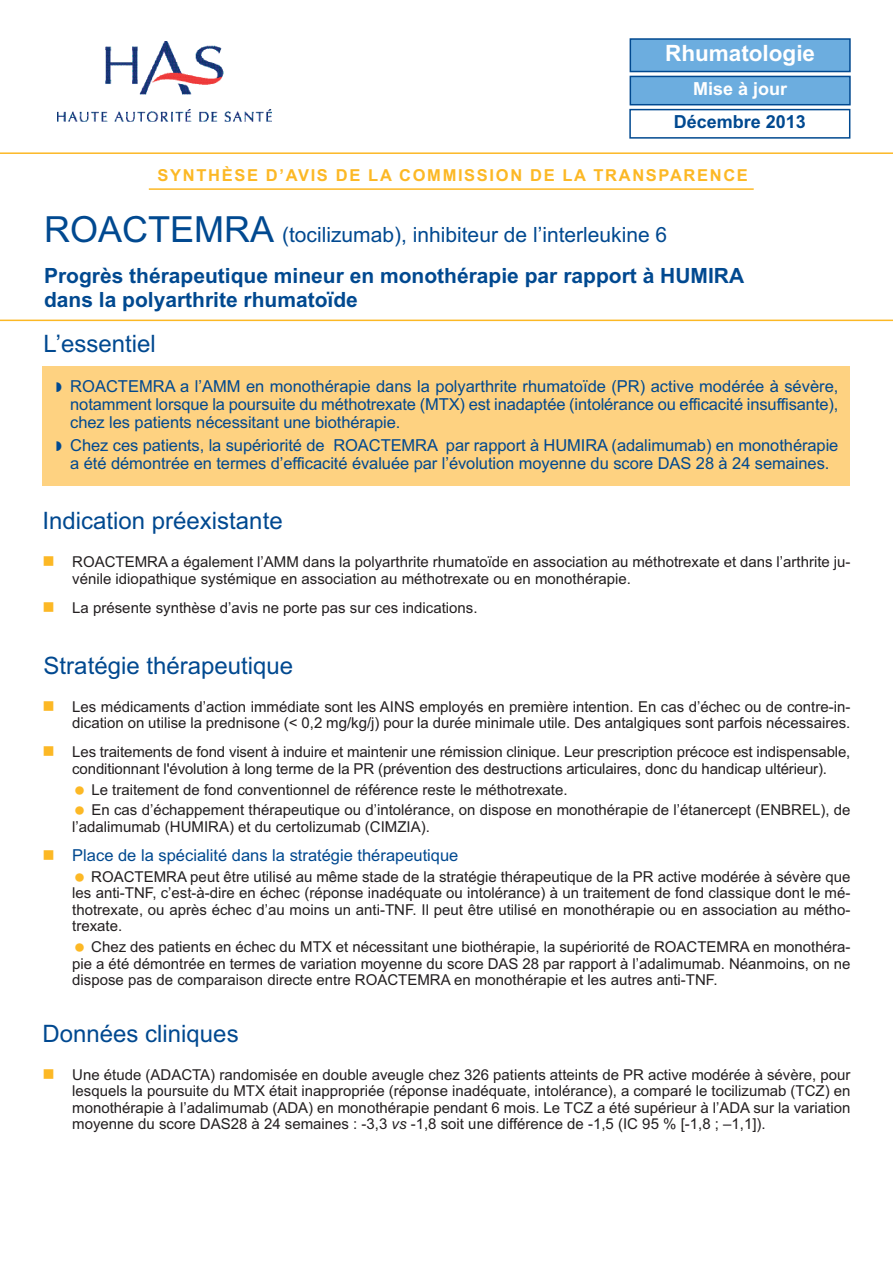
<style>
.page{position:relative;width:893px;height:1263px;background:#fff}
.page>*{position:absolute;margin:0;border:0;box-sizing:border-box;transform-origin:0 0}
.t1{font:24px "Arial";color:#014990}
.t2{font:700 22.5px "Arial";color:#fff}
.t3{font:700 21px/41px "Arial";color:#014990}
.t4{font:700 18px "Arial";color:#014990}
.t5{font:700 18px "Arial";color:#fff}
.t6{font:16.5px/18px "Arial";letter-spacing:-.005em;color:#014990;text-align:justify}
.t7{font:700 16.5px "Arial";letter-spacing:.1em;color:#fcb825}
.t8{font:15px/16.5px "Arial";color:#231f20;text-align:justify}
.s1{font-weight:400;font-size:36px}
.s2{font-weight:400}
.s3{color:#fcb825}
.s4{font-style:italic}
</style>
<div class="page">
<hr style="left:0;top:320px;width:893px;height:1px;background:#fcb825">
<img style="left:57px;top:41px;width:214px;height:81px">
<hr style="left:0;top:152px;width:893px;height:2px;background:#fcb825">
<div style="left:43px;top:367px;width:807px;height:119px;background:#fed281"></div>
<hr style="left:149px;top:188px;width:605px;height:2px;background:#fcb825">
<div style="left:629px;top:109px;width:221px;height:30px;border:2px solid #014990"></div>
<div style="left:631px;top:77px;width:218px;height:27px;background:#6caddf"></div>
<div style="left:630px;top:76px;width:221px;height:29px;border:2px solid #014990"></div>
<div style="left:631px;top:40px;width:218px;height:31px;background:#6caddf"></div>
<div style="left:630px;top:38px;width:221px;height:34px;border:2px solid #014990"></div>
<h2 class="t2" style="left:665px;top:40px;width:151px">Rhumatologie</h2>
<p class="t5" style="left:693px;top:78px;width:96px">Mise à jour</p>
<p class="t4" style="left:674px;top:112px;width:134px">Décembre 2013</p>
<p class="t7" style="left:158px;top:166px;width:592px">SYNTHÈSE D’AVIS DE LA COMMISSION DE LA TRANSPARENCE</p>
<h3 class="t3" style="left:44px;top:214px;width:702px"><span class="s1">ROACTEMRA</span> <span class="s2">(tocilizumab), inhibiteur de l’interleukine 6<br></span>Progrès thérapeutique mineur en monothérapie par rapport à HUMIRA</h3>
<h3 class="t3" style="left:44px;top:279px;width:315px">dans la polyarthrite rhumatoïde</h3>
<h1 class="t1" style="left:44px;top:329px;width:114px">L’essentiel</h1>
<p class="t6" style="left:70px;top:378px;width:770px">ROACTEMRA a l’AMM en monothérapie dans la polyarthrite rhumatoïde (PR) active modérée à sévère, notamment lorsque la poursuite du méthotrexate (MTX) est inadaptée (intolérance ou efficacité insuffisante), chez les patients nécessitant une biothérapie.</p>
<p class="t6" style="left:70px;top:436px;width:770px">Chez ces patients, la supériorité de ROACTEMRA par rapport à HUMIRA (adalimumab) en monothérapie a été démontrée en termes d’efficacité évaluée par l’évolution moyenne du score DAS 28 à 24 semaines.</p>
<h1 class="t1" style="left:43px;top:507px;width:242px">Indication préexistante</h1>
<p class="t8" style="left:72px;top:554px;width:780px;text-indent:-30px"><span class="s3">■</span> ROACTEMRA a également l’AMM dans la polyarthrite rhumatoïde en association au méthotrexate et dans l’arthrite ju&shy;vénile idiopathique systémique en association au méthotrexate ou en monothérapie.</p>
<p class="t8" style="left:43px;top:599px;width:437px"><span class="s3">■</span> La présente synthèse d’avis ne porte pas sur ces indications.</p>
<h1 class="t1" style="left:44px;top:652px;width:251px">Stratégie thérapeutique</h1>
<p class="t8" style="left:43px;top:698px;width:809px;text-align:right"><span class="s3">■</span> Les médicaments d’action immédiate sont les AINS employés en première intention. En cas d’échec ou de contre-in&shy;dication on utilise la prednisone (&lt; 0,2 mg/kg/j) pour la durée minimale utile. Des antalgiques sont parfois nécessaires.</p>
<p class="t8" style="left:43px;top:744px;width:809px;text-align:center"><span class="s3">■</span> Les traitements de fond visent à induire et maintenir une rémission clinique. Leur prescription précoce est indispensable, conditionnant l'évolution à long terme de la PR (prévention des destructions articulaires, donc du handicap ultérieur).</p>
<p class="t8" style="left:91px;top:779px;width:760px;line-height:20.7px">Le traitement de fond conventionnel de référence reste le méthotrexate.<br>En cas d’échappement thérapeutique ou d’intolérance, on dispose en monothérapie de l’étanercept (ENBREL), de</p>
<p class="t8" style="left:72px;top:818px;width:359px">l’adalimumab (HUMIRA) et du certolizumab (CIMZIA).</p>
<p class="t6" style="left:43px;top:846px;width:417px"><span class="s3">■</span> Place de la spécialité dans la stratégie thérapeutique</p>
<p class="t8" style="left:72px;top:868px;width:780px;text-indent:19px">ROACTEMRA peut être utilisé au même stade de la stratégie thérapeutique de la PR active modérée à sévère que les anti-TNF, c’est-à-dire en échec (réponse inadéquate ou intolérance) à un traitement de fond classique dont le mé&shy;thotrexate, ou après échec d’au moins un anti-TNF. Il peut être utilisé en monothérapie ou en association au métho&shy;trexate.</p>
<p class="t8" style="left:72px;top:939px;width:780px;text-indent:19px">Chez des patients en échec du MTX et nécessitant une biothérapie, la supériorité de ROACTEMRA en monothéra&shy;pie a été démontrée en termes de variation moyenne du score DAS 28 par rapport à l’adalimumab. Néanmoins, on ne dispose pas de comparaison directe entre ROACTEMRA en monothérapie et les autres anti-TNF.</p>
<h1 class="t1" style="left:43px;top:1019px;width:198px">Données cliniques</h1>
<p class="t8" style="left:72px;top:1066px;width:780px;text-indent:-30px"><span class="s3">■</span> Une étude (ADACTA) randomisée en double aveugle chez 326 patients atteints de PR active modérée à sévère, pour lesquels la poursuite du MTX était inappropriée (réponse inadéquate, intolérance), a comparé le tocilizumab (TCZ) en monothérapie à l’adalimumab (ADA) en monothérapie pendant 6 mois. Le TCZ a été supérieur à l’ADA sur la variation moyenne du score DAS28 à 24 semaines : -3,3 <span class="s4">vs</span> -1,8 soit une différence de -1,5 (IC 95 % [-1,8 ; –1,1]).</p>
</div>
